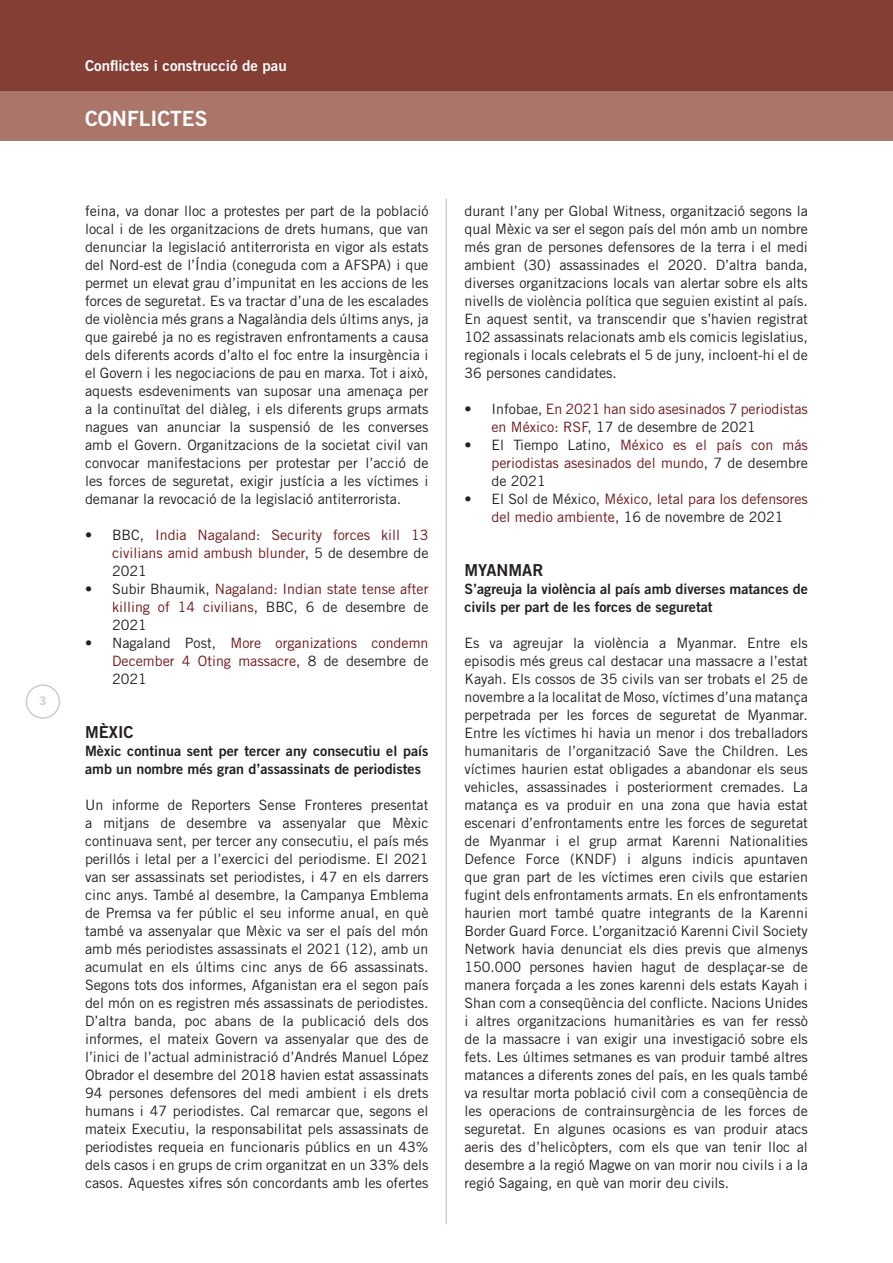
<style>
.page{position:relative;width:893px;height:1263px;background:#fff}
.page>*{position:absolute;margin:0;border:0;box-sizing:border-box;transform-origin:0 0}
.t1{font:21px "Trade Gothic LT Std Bd 2";color:#fff}
.t2{font:16.5px "Trade Gothic LT Std Bd 2";color:#231f20}
.t3{font:15px "Trade Gothic LT Std Bd 2";color:#fff}
.t4{font:14.25px/18px "Trade Gothic LT Std";color:#231f20;text-align:justify}
.t5{font:14.25px/18px "Trade Gothic LT Std";color:#6e1617;text-align:justify}
.t6{font:14.25px/18px "Trade Gothic LT Std Bd 2";color:#231f20}
.t7{font:12px "Trade Gothic LT Std Bd 2";color:#ccc}
.s1{color:#231f20}
</style>
<div class="page">
<div style="left:0;top:0;width:893px;height:91px;background:#843e34"></div>
<div style="left:0;top:91px;width:893px;height:49px;background:#aa7669"></div>
<div style="left:26px;top:684px;width:34px;height:35px;border:2px solid #ccc;border-radius:50%"></div>
<hr style="left:446px;top:199px;width:1px;height:1025px;background:#ccc">
<p class="t7" style="left:39px;top:693px;width:9px">3</p>
<p class="t3" style="left:85px;top:57px;width:203px">Conflictes i construcció de pau</p>
<p class="t1" style="left:85px;top:105px;width:124px">CONFLICTES</p>
<p class="t4" style="left:85px;top:202px;width:345px">feina, va donar lloc a protestes per part de la població local i de les organitzacions de drets humans, que van denunciar la legislació antiterrorista en vigor als estats del Nord-est de l’Índia (coneguda com a AFSPA) i que permet un elevat grau d’impunitat en les accions de les forces de seguretat. Es va tractar d’una de les escalades de violència més grans a Nagalàndia dels últims anys, ja que gairebé ja no es registraven enfrontaments a causa dels diferents acords d’alto el foc entre la insurgència i el Govern i les negociacions de pau en marxa. Tot i això, aquests esdeveniments van suposar una amenaça per a la continuïtat del diàleg, i els diferents grups armats nagues van anunciar la suspensió de les converses amb el Govern. Organitzacions de la societat civil van convocar manifestacions per protestar per l’acció de les forces de seguretat, exigir justícia a les víctimes i demanar la revocació de la legislació antiterrorista.</p>
<p class="t5" style="left:112px;top:526px;width:318px;text-indent:-27px"><span class="s1">• BBC,</span> India Nagaland: Security forces kill 13 civilians amid ambush blunder<span class="s1">, 5 de desembre de 2021</span></p>
<p class="t5" style="left:112px;top:580px;width:318px;text-indent:-27px"><span class="s1">• Subir Bhaumik,</span> Nagaland: Indian state tense after killing of 14 civilians<span class="s1">, BBC, 6 de desembre de 2021</span></p>
<p class="t5" style="left:112px;top:634px;width:318px;text-indent:-27px"><span class="s1">• Nagaland Post,</span> More organizations condemn December 4 Oting massacre<span class="s1">, 8 de desembre de 2021</span></p>
<p class="t2" style="left:85px;top:722px;width:50px">MÈXIC</p>
<p class="t6" style="left:85px;top:742px;width:345px">Mèxic continua sent per tercer any consecutiu el país amb un nombre més gran d’assassinats de periodistes</p>
<p class="t4" style="left:85px;top:796px;width:345px">Un informe de Reporters Sense Fronteres presentat a mitjans de desembre va assenyalar que Mèxic continuava sent, per tercer any consecutiu, el país més perillós i letal per a l’exercici del periodisme. El 2021 van ser assassinats set periodistes, i 47 en els darrers cinc anys. També al desembre, la Campanya Emblema de Premsa va fer públic el seu informe anual, en què també va assenyalar que Mèxic va ser el país del món amb més periodistes assassinats el 2021 (12), amb un acumulat en els últims cinc anys de 66 assassinats.<br>Segons tots dos informes, Afganistan era el segon país del món on es registren més assassinats de periodistes.<br>D’altra banda, poc abans de la publicació dels dos informes, el mateix Govern va assenyalar que des de l’inici de l’actual administració d’Andrés Manuel López Obrador el desembre del 2018 havien estat assassinats 94 persones defensores del medi ambient i els drets humans i 47 periodistes. Cal remarcar que, segons el mateix Executiu, la responsabilitat pels assassinats de periodistes requeia en funcionaris públics en un 43% dels casos i en grups de crim organitzat en un 33% dels casos. Aquestes xifres són concordants amb les ofertes</p>
<p class="t4" style="left:464px;top:202px;width:345px">durant l’any per Global Witness, organització segons la qual Mèxic va ser el segon país del món amb un nombre més gran de persones defensores de la terra i el medi ambient (30) assassinades el 2020. D’altra banda, diverses organitzacions locals van alertar sobre els alts nivells de violència política que seguien existint al país.<br>En aquest sentit, va transcendir que s’havien registrat 102 assassinats relacionats amb els comicis legislatius, regionals i locals celebrats el 5 de juny, incloent-hi el de 36 persones candidates.</p>
<p class="t5" style="left:491px;top:400px;width:318px;text-indent:-27px"><span class="s1">• Infobae,</span> En 2021 han sido asesinados 7 periodistas en México: RSF<span class="s1">, 17 de desembre de 2021</span></p>
<p class="t5" style="left:491px;top:436px;width:318px;text-indent:-27px"><span class="s1">• El Tiempo Latino,</span> México es el país con más periodistas asesinados del mundo<span class="s1">, 7 de desembre de 2021</span></p>
<p class="t5" style="left:464px;top:490px;width:345px;text-align:center"><span class="s1">• El Sol de México,</span> México, letal para los defensores del medio ambiente<span class="s1">, 16 de novembre de 2021</span></p>
<p class="t2" style="left:464px;top:560px;width:80px">MYANMAR</p>
<p class="t6" style="left:464px;top:580px;width:345px">S’agreuja la violència al país amb diverses matances de civils per part de les forces de seguretat</p>
<p class="t4" style="left:464px;top:634px;width:345px">Es va agreujar la violència a Myanmar. Entre els episodis més greus cal destacar una massacre a l’estat Kayah. Els cossos de 35 civils van ser trobats el 25 de novembre a la localitat de Moso, víctimes d’una matança perpetrada per les forces de seguretat de Myanmar.<br>Entre les víctimes hi havia un menor i dos treballadors humanitaris de l’organització Save the Children. Les víctimes haurien estat obligades a abandonar els seus vehicles, assassinades i posteriorment cremades. La matança es va produir en una zona que havia estat escenari d’enfrontaments entre les forces de seguretat de Myanmar i el grup armat Karenni Nationalities Defence Force (KNDF) i alguns indicis apuntaven que gran part de les víctimes eren civils que estarien fugint dels enfrontaments armats. En els enfrontaments haurien mort també quatre integrants de la Karenni Border Guard Force. L’organització Karenni Civil Society Network havia denunciat els dies previs que almenys 150.000 persones havien hagut de desplaçar-se de manera forçada a les zones karenni dels estats Kayah i Shan com a conseqüència del conflicte. Nacions Unides i altres organitzacions humanitàries es van fer ressò de la massacre i van exigir una investigació sobre els fets. Les últimes setmanes es van produir també altres matances a diferents zones del país, en les quals també va resultar morta població civil com a conseqüència de les operacions de contrainsurgència de les forces de seguretat. En algunes ocasions es van produir atacs aeris des d’helicòpters, com els que van tenir lloc al desembre a la regió Magwe on van morir nou civils i a la regió Sagaing, en què van morir deu civils.</p>
</div>
